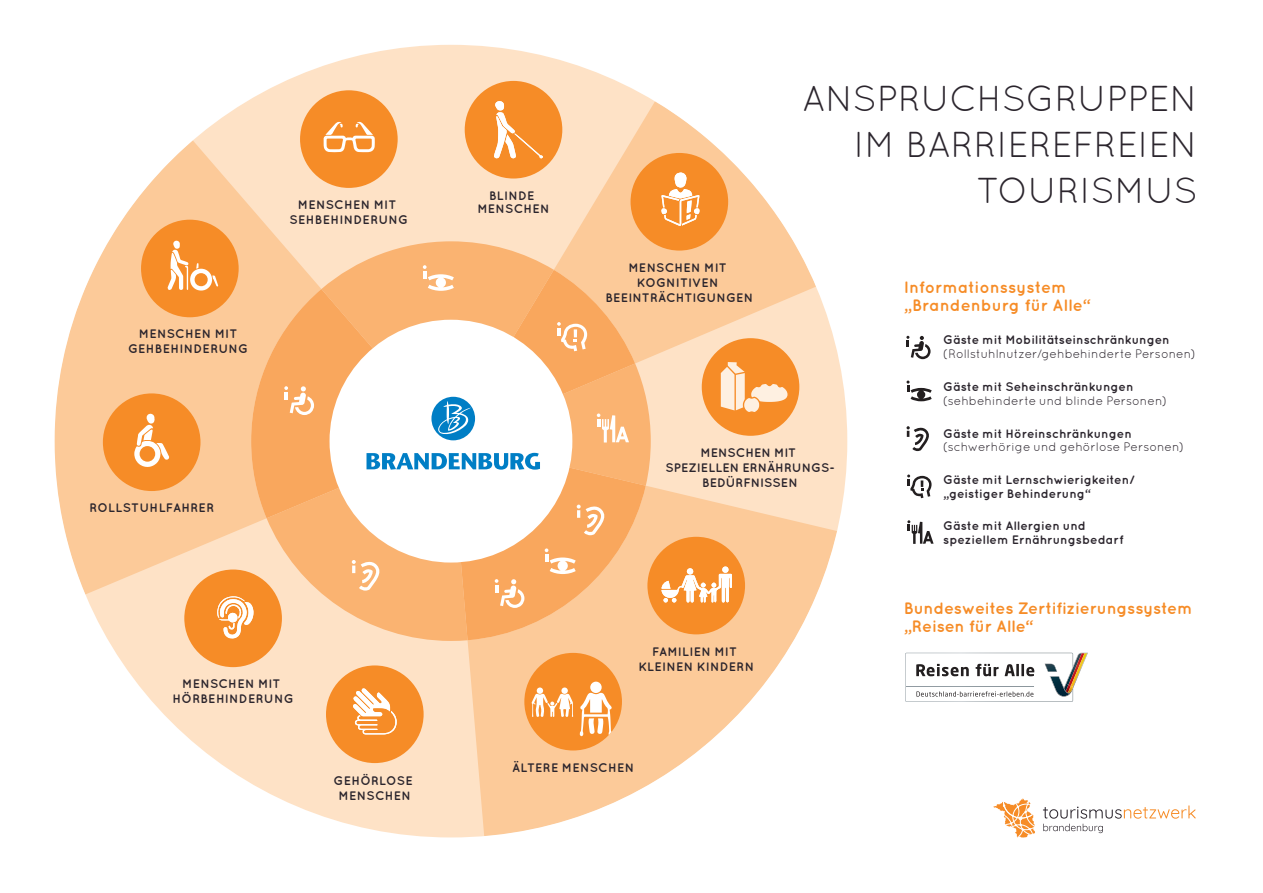
<style>
.page{position:relative;width:1263px;height:893px;background:#fff}
.page>*{position:absolute;margin:0;border:0;box-sizing:border-box;transform-origin:0 0}
.t1{font:36px/45.9px "Quicksand";color:#2b252d;text-align:right}
.t2{font:700 16.5px/18px "Quicksand";color:#f68c27}
.t3{font:700 12.3px/15px "Quicksand";letter-spacing:.015em;color:#2b252d;text-align:center}
.t4{font:12.3px "Quicksand";color:#2b252d}
</style>
<div class="page">
<div style="left:55px;top:45px;width:792px;height:792px;background:#fee2c6;border-radius:50%"></div>
<svg style="left:55px;top:140px;width:265px;height:454px;fill:#fcca99"></svg>
<svg style="left:467px;top:487px;width:370px;height:349px;fill:#fcca99"></svg>
<svg style="left:554px;top:102px;width:261px;height:260px"></svg>
<svg style="left:267px;top:241px;width:384px;height:400px"></svg>
<svg style="left:251px;top:289px;width:101px;height:229px;fill:#f9a75d"></svg>
<div style="left:329px;top:320px;width:243px;height:243px;background:#fff;border-radius:50%"></div>
<div style="left:524px;top:653px;width:98px;height:97px;background:#f68c27;border-radius:50%"></div>
<div style="left:537px;top:687px;width:6px;height:7px;background:#fff;border-radius:50%"></div>
<div style="left:561px;top:687px;width:7px;height:7px;background:#fff;border-radius:50%"></div>
<svg style="left:531px;top:693px;width:42px;height:24px"></svg>
<div style="left:590px;top:682px;width:12px;height:11px;background:#fff;border-radius:50%"></div>
<svg style="left:579px;top:692px;width:33px;height:44px"></svg>
<div style="left:702px;top:338px;width:97px;height:98px;background:#f68c27;border-radius:50%"></div>
<div style="left:184px;top:569px;width:98px;height:98px;background:#f68c27;border-radius:50%"></div>
<svg style="left:217px;top:596px;width:37px;height:43px"></svg>
<div style="left:630px;top:153px;width:98px;height:98px;background:#f68c27;border-radius:50%"></div>
<svg style="left:655px;top:101px;width:161px;height:186px"></svg>
<div style="left:103px;top:393px;width:97px;height:98px;background:#f68c27;border-radius:50%"></div>
<svg style="left:134px;top:413px;width:35px;height:54px"></svg>
<div style="left:465px;top:81px;width:97px;height:98px;background:#f68c27;border-radius:50%"></div>
<svg style="left:494px;top:101px;width:49px;height:57px"></svg>
<div style="left:326px;top:665px;width:98px;height:98px;background:#f68c27;border-radius:50%"></div>
<svg style="left:353px;top:688px;width:44px;height:46px"></svg>
<div style="left:141px;top:220px;width:98px;height:97px;background:#f68c27;border-radius:50%"></div>
<svg style="left:167px;top:240px;width:51px;height:51px"></svg>
<div style="left:300px;top:90px;width:98px;height:98px;background:#f68c27;border-radius:50%"></div>
<svg style="left:324px;top:122px;width:51px;height:30px"></svg>
<svg style="left:284px;top:386px;width:30px;height:29px"></svg>
<img style="left:1073px;top:653px;width:15px;height:44px">
<svg style="left:905px;top:653px;width:168px;height:49px"></svg>
<div style="left:647px;top:537px;width:98px;height:97px;background:#f68c27;border-radius:50%"></div>
<svg style="left:661px;top:566px;width:71px;height:37px"></svg>
<svg style="left:352px;top:265px;width:294px;height:375px"></svg>
<svg style="left:721px;top:362px;width:67px;height:50px"></svg>
<svg style="left:907px;top:520px;width:26px;height:24px"></svg>
<svg style="left:906px;top:381px;width:26px;height:20px"></svg>
<svg style="left:906px;top:426px;width:23px;height:25px"></svg>
<svg style="left:907px;top:474px;width:24px;height:24px"></svg>
<svg style="left:906px;top:336px;width:24px;height:23px"></svg>
<svg style="left:1043px;top:805px;width:153px;height:28px"></svg>
<svg style="left:993px;top:799px;width:42px;height:39px"></svg>
<p class="t3" style="left:128px;top:326px;width:122px">MENSCHEN MIT<br>GEHBEHINDERUNG</p>
<p class="t3" style="left:290px;top:197px;width:120px">MENSCHEN MIT<br>SEHBEHINDERUNG</p>
<p class="t3" style="left:89px;top:500px;width:126px">ROLLSTUHLFAHRER</p>
<p class="t3" style="left:173px;top:676px;width:123px">MENSCHEN MIT<br>HÖRBEHINDERUNG</p>
<p class="t3" style="left:333px;top:773px;width:81px">GEHÖRLOSE<br>MENSCHEN</p>
<p class="t3" style="left:477px;top:188px;width:74px;line-height:13.5px">BLINDE<br>MENSCHEN</p>
<p class="t3" style="left:605px;top:259px;width:149px">MENSCHEN MIT<br>KOGNITIVEN<br>BEEINTRÄCHTIGUNGEN</p>
<h1 class="t1" style="left:802px;top:75px;width:397px">ANSPRUCHSGRUPPEN<br>IM BARRIEREFREIEN<br>TOURISMUS</h1>
<h2 class="t2" style="left:904px;top:278px;width:187px">Informationssystem „Brandenburg für Alle“</h2>
<p class="t3" style="left:665px;top:445px;width:171px">MENSCHEN MIT<br>SPEZIELLEN ERNÄHRUNGS-<br>BEDÜRFNISSEN</p>
<p class="t3" style="left:638px;top:643px;width:117px">FAMILIEN MIT<br>KLEINEN KINDERN</p>
<p class="t3" style="left:943px;top:332px;width:228px">Gäste mit Mobilitätseinschränkungen</p>
<p class="t4" style="left:943px;top:347px;width:254px">(Rollstuhlnutzer/gehbehinderte Personen)</p>
<p class="t3" style="left:943px;top:379px;width:192px">Gäste mit Seheinschränkungen</p>
<p class="t4" style="left:943px;top:393px;width:225px">(sehbehinderte und blinde Personen)</p>
<p class="t3" style="left:943px;top:425px;width:190px">Gäste mit Höreinschränkungen</p>
<p class="t4" style="left:943px;top:440px;width:242px">(schwerhörige und gehörlose Personen)</p>
<p class="t3" style="left:943px;top:472px;width:192px;line-height:13.8px;text-align:left">Gäste mit Lernschwierigkeiten/ „geistiger Behinderung“</p>
<p class="t3" style="left:943px;top:519px;width:182px;line-height:13.8px;text-align:left">Gäste mit Allergien und speziellem Ernährungsbedarf</p>
<h2 class="t2" style="left:904px;top:599px;width:291px">Bundesweites Zertifizierungssystem „Reisen für Alle“</h2>
<p class="t3" style="left:512px;top:760px;width:124px">ÄLTERE MENSCHEN</p>
</div>
